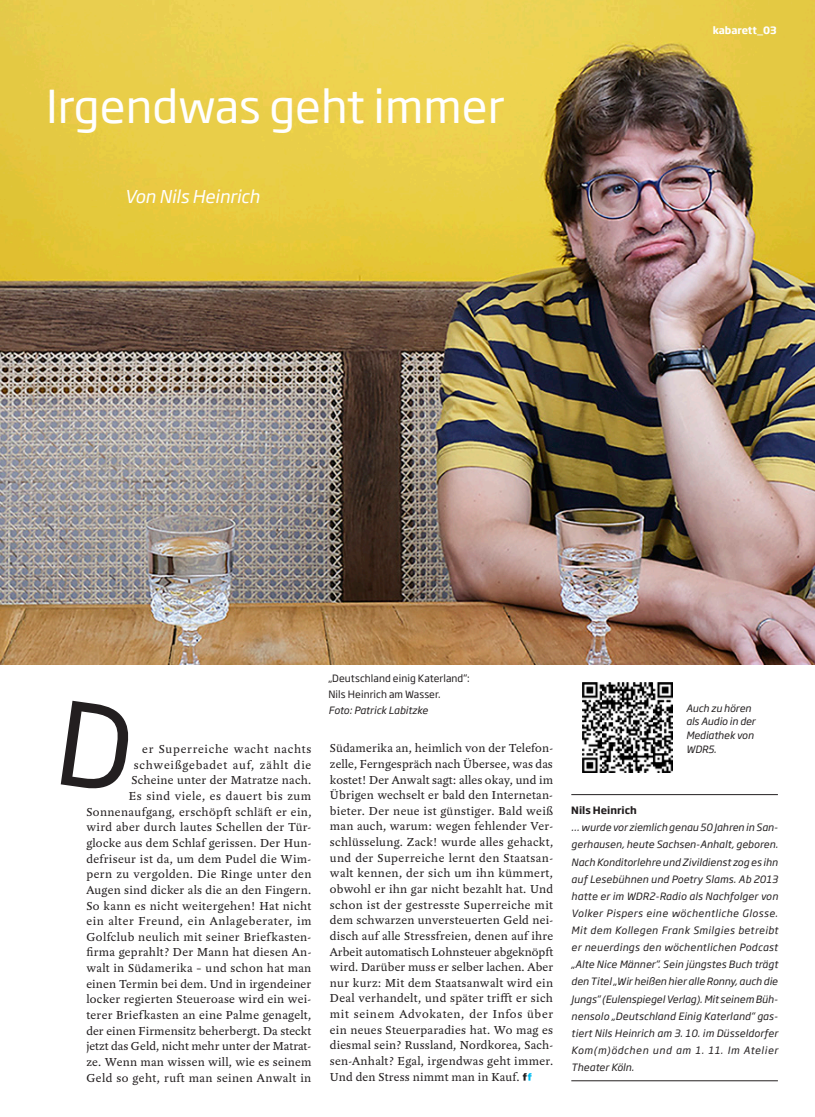
<style>
.page{position:relative;width:815px;height:1117px;background:#fff}
.page>*{position:absolute;margin:0;border:0;box-sizing:border-box;transform-origin:0 0}
.t1{font:44.75px "Soho Gothic Std";color:#fff}
.t2{font:italic 17.5px "Soho Gothic Std";color:#fff}
.t3{font:12.5px/15.6px "Yoga OT";letter-spacing:.025em;color:#231f20;text-align:right}
.t4{font:italic 10px/17.1px "Soho Gothic Std";letter-spacing:.01em;color:#231f20;text-align:justify}
.t5{font:10px/16.2px "Soho Gothic Std";letter-spacing:.01em;color:#231f20}
.t6{font:700 10px "Soho Gothic Std";color:#231f20}
.t7{font:700 10px "Soho Gothic Std";color:#fff}
</style>
<div class="page">
<img style="left:0;top:0;width:815px;height:664px">
<hr style="left:571px;top:794px;width:207px;height:1px;background:#231f20">
<hr style="left:571px;top:1080px;width:207px;height:1px;background:#231f20">
<svg style="left:523px;top:1073px;width:9px;height:7px"></svg>
<img style="left:583px;top:682px;width:90px;height:89px">
<h1 class="t1" style="left:46px;top:78px;width:460px">Irgendwas geht immer</h1>
<h2 class="t2" style="left:125px;top:185px;width:137px">Von Nils Heinrich</h2>
<p class="t7" style="left:713px;top:24px;width:65px">kabarett_03</p>
<p class="t5" style="left:329px;top:669px;width:143px">„Deutschland einig Katerland“:<br>Nils Heinrich am Wasser.</p>
<p class="t4" style="left:329px;top:702px;width:101px">Foto: Patrick Labitzke</p>
<p class="t3" style="left:86px;top:741px;width:227px">er Superreiche wacht nachts schweißgebadet auf, zählt die<br>Scheine unter der Matratze nach.<br>Es sind viele, es dauert bis zum Sonnenaufgang, erschöpft schläft er ein, wird aber durch lautes Schellen der Tür&shy;glocke aus dem Schlaf gerissen. Der Hun&shy;defriseur ist da, um dem Pudel die Wim&shy;pern zu vergolden. Die Ringe unter den Augen sind dicker als die an den Fingern.<br>So kann es nicht weitergehen! Hat nicht ein alter Freund, ein Anlageberater, im Golfclub neulich mit seiner Briefkasten&shy;firma geprahlt? Der Mann hat diesen An&shy;walt in Südamerika – und schon hat man einen Termin bei dem. Und in irgendeiner locker regierten Steueroase wird ein wei&shy;terer Briefkasten an eine Palme genagelt, der einen Firmensitz beherbergt. Da steckt jetzt das Geld, nicht mehr unter der Matrat&shy;ze. Wenn man wissen will, wie es seinem Geld so geht, ruft man seinen Anwalt in</p>
<p class="t3" style="left:330px;top:740px;width:225px;text-align:justify">Südamerika an, heimlich von der Telefon&shy;zelle, Ferngespräch nach Übersee, was das kostet! Der Anwalt sagt: alles okay, und im Übrigen wechselt er bald den Internetan&shy;bieter. Der neue ist günstiger. Bald weiß man auch, warum: wegen fehlender Ver&shy;schlüsselung. Zack! wurde alles gehackt, und der Superreiche lernt den Staatsan&shy;walt kennen, der sich um ihn kümmert, obwohl er ihn gar nicht bezahlt hat. Und schon ist der gestresste Superreiche mit dem schwarzen unversteuerten Geld nei&shy;disch auf alle Stressfreien, denen auf ihre Arbeit automatisch Lohnsteuer abgeknöpft wird. Darüber muss er selber lachen. Aber nur kurz: Mit dem Staatsanwalt wird ein Deal verhandelt, und später trifft er sich mit seinem Advokaten, der Infos über ein neues Steuerparadies hat. Wo mag es diesmal sein? Russland, Nordkorea, Sach&shy;sen-Anhalt? Egal, irgendwas geht immer.<br>Und den Stress nimmt man in Kauf.</p>
<p class="t4" style="left:686px;top:701px;width:71px;line-height:13.8px;text-align:left">Auch zu hören als Audio in der<br>Mediathek von<br>WDR5.</p>
<p class="t6" style="left:571px;top:803px;width:67px">Nils Heinrich</p>
<p class="t4" style="left:571px;top:819px;width:208px">… wurde vor ziemlich genau 50 Jahren in San&shy;gerhausen, heute Sachsen-Anhalt, geboren.<br>Nach Konditorlehre und Zivildienst zog es ihn auf Lesebühnen und Poetry Slams. Ab 2013 hatte er im WDR2-Radio als Nachfolger von Volker Pispers eine wöchentliche Glosse.<br>Mit dem Kollegen Frank Smilgies betreibt er neuerdings den wöchentlichen Podcast „Alte Nice Männer“. Sein jüngstes Buch trägt den Titel „Wir heißen hier alle Ronny, auch die Jungs“ (Eulenspiegel Verlag). Mit seinem Büh&shy;nensolo „Deutschland Einig Katerland“ gas&shy;tiert Nils Heinrich am 3. 10. im Düsseldorfer Kom(m)ödchen und am 1. 11. Im Atelier Theater Köln.</p>
</div>
